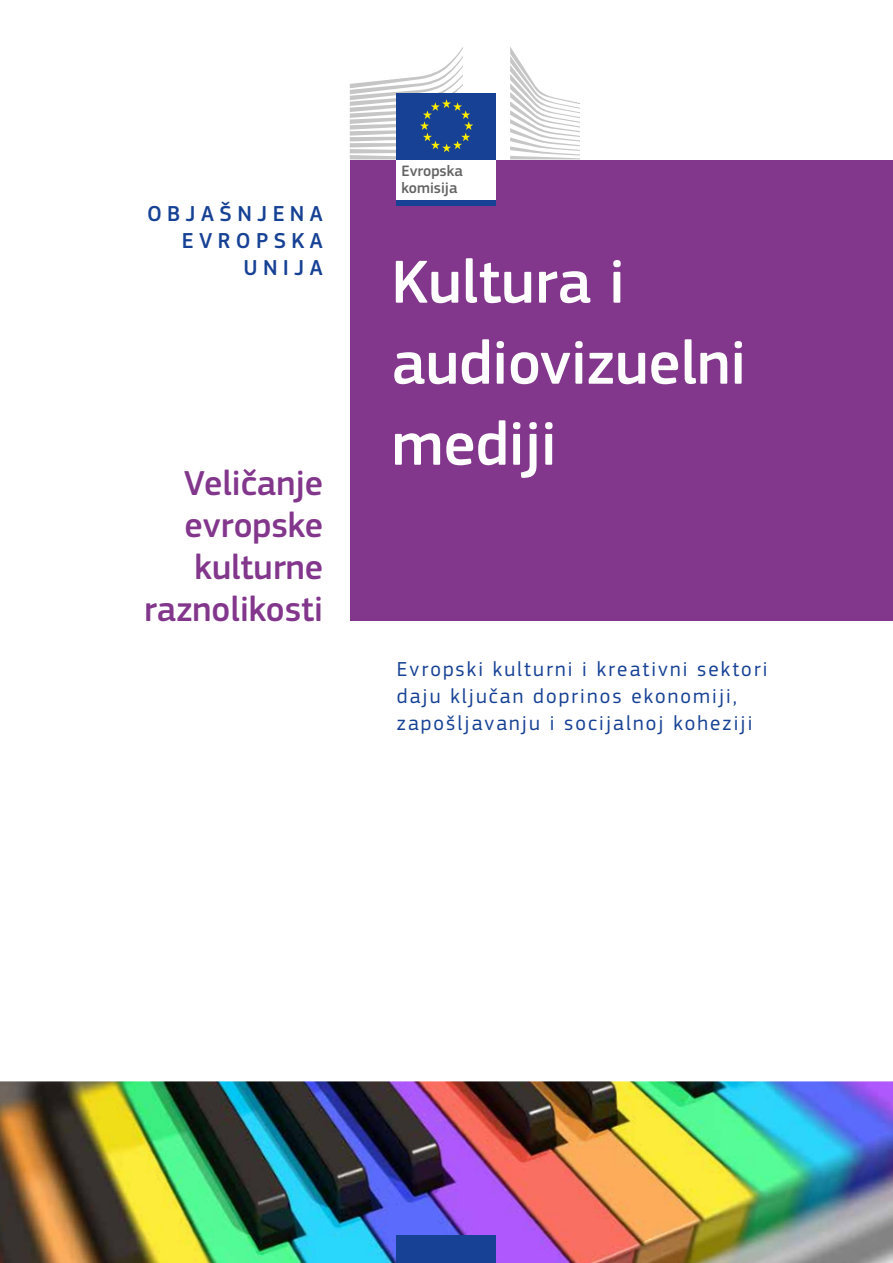
<style>
.page{position:relative;width:893px;height:1263px;background:#fff}
.page>*{position:absolute;margin:0;border:0;box-sizing:border-box;transform-origin:0 0}
.t1{font:500 63px/81px "EC Square Sans Pro";color:#fff}
.t2{font:500 36px/42px "EC Square Sans Pro";color:#82368c;text-align:right}
.t3{font:500 22.5px/27px "EC Square Sans Pro";letter-spacing:.24em;color:#164194;text-align:right}
.t4{font:21px/27px "EC Square Sans Pro";letter-spacing:.1em;color:#164194}
.t5{font:500 15.6px/16.5px "EC Square Sans Pro";color:#646363}
</style>
<div class="page">
<div style="left:350px;top:160px;width:543px;height:461px;background:#82368c"></div>
<img style="left:0;top:1081px;width:893px;height:182px">
<div style="left:397px;top:1236px;width:99px;height:27px;background:#164194"></div>
<div style="left:397px;top:157px;width:99px;height:45px;background:#fff"></div>
<div style="left:397px;top:93px;width:99px;height:66px;background:#164194"></div>
<svg style="left:350px;top:47px;width:123px;height:112px"></svg>
<div style="left:397px;top:200px;width:99px;height:6px;background:#164194"></div>
<svg style="left:510px;top:47px;width:70px;height:112px"></svg>
<p class="t3" style="left:147px;top:201px;width:177px">Objašnjena<br>E vro pska unija</p>
<h2 class="t2" style="left:144px;top:463px;width:181px">Veličanje evropske kulturne raznolikosti</h2>
<p class="t5" style="left:402px;top:163px;width:63px">Evropska komisija</p>
<h1 class="t1" style="left:392px;top:243px;width:356px">Kultura i audiovizuelni mediji</h1>
<p class="t4" style="left:397px;top:655px;width:372px">Evropski kulturni i kreativni sektori daju ključan doprinos ekonomiji, zapošljavanju i socijalnoj koheziji</p>
</div>
